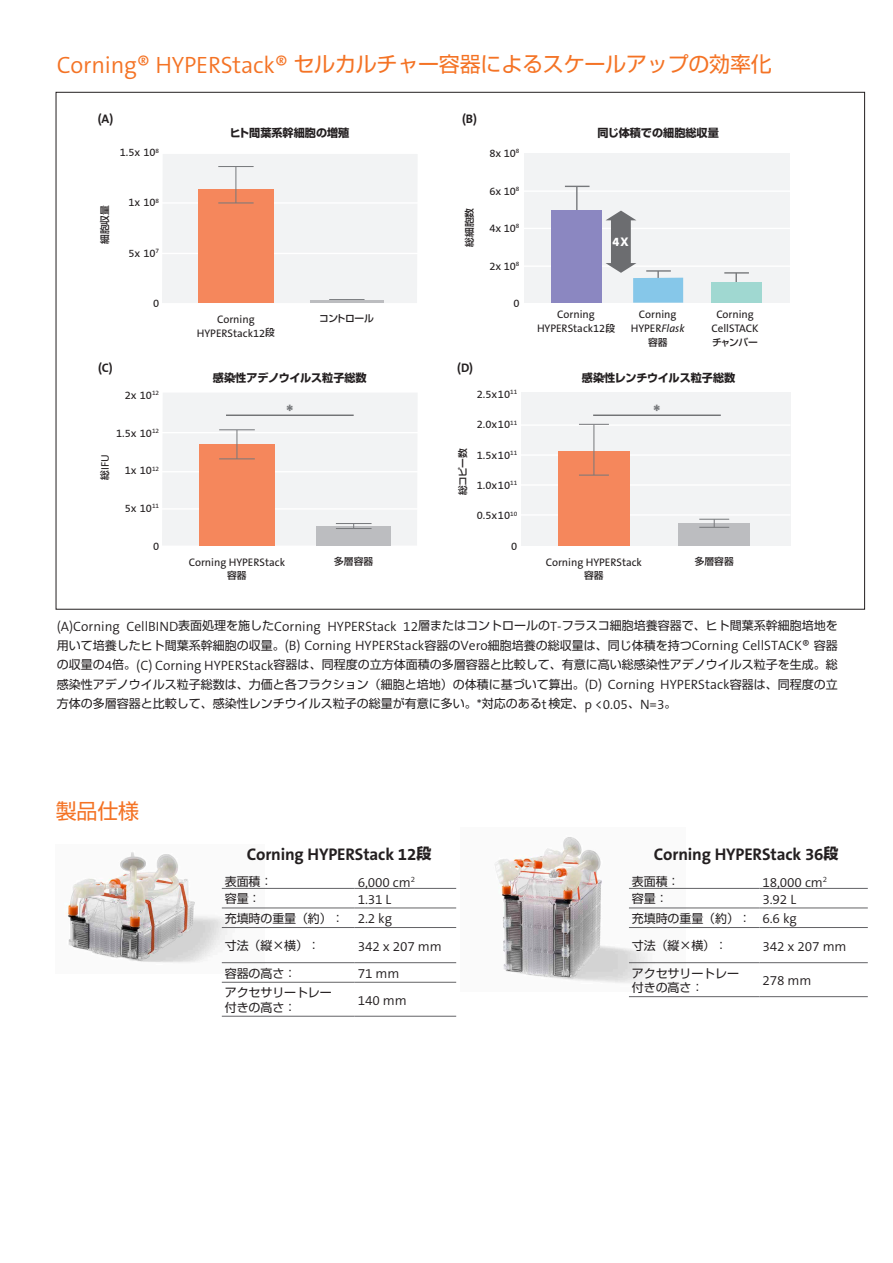
<style>
.page{position:relative;width:893px;height:1263px;background:#fff}
.page>*{position:absolute;margin:0;border:0;box-sizing:border-box;transform-origin:0 0}
.t1{font:21px "Shin Go Pro";letter-spacing:-.01em;color:#f47325}
.t2{font:700 19.5px "Corning Sans";color:#76787b}
.t3{font:700 16.95px "The Sans B W7";letter-spacing:-.01em;color:#231f20}
.t4{font:300 13.5px "The Sans B W4";letter-spacing:-.01em;color:#231f20}
.t5{font:800 12.6px "The Sans B W8";color:#fff}
.t6{font:700 12.45px "Corning Sans";color:#231f20}
.t7{font:12px/19.5px "Shin Go Pro";letter-spacing:-.01em;color:#231f20}
.t8{font:11.1px "Corning Sans";color:#231f20}
.t9{font:700 11.1px "Shin Go Pro";color:#231f20}
.t10{font:10.95px/14px "The Sans B W5 Plain";color:#231f20;text-align:center}
.t11{font:500 9.75px "Shin Go Pro";color:#231f20}
.s1{font-family:"The Sans B W4";font-weight:300;font-size:23.7px}
.s2{font-family:"Shin Go Pro";font-weight:500;font-size:9.75px}
.s3{font-style:italic}
.s4{font-family:"The Sans B W4";font-weight:300;font-size:13.5px}
.s5{font-family:"Shin Go Pro";font-size:15px}
</style>
<div class="page">
<div style="left:162px;top:154px;width:255px;height:149px;background:#f2f3f4"></div>
<div style="left:198px;top:190px;width:75px;height:113px;background:#f5875c"></div>
<hr style="left:310px;top:300px;width:74px;height:3px;background:#bcbdc0">
<div style="left:524px;top:153px;width:266px;height:150px;background:#f2f3f4"></div>
<hr style="left:523px;top:190px;width:270px;height:2px;background:#fff">
<hr style="left:523px;top:228px;width:270px;height:1px;background:#fff">
<hr style="left:523px;top:265px;width:270px;height:2px;background:#fff">
<hr style="left:218px;top:166px;width:36px;height:1px;background:#76787b">
<hr style="left:218px;top:203px;width:36px;height:1px;background:#76787b">
<hr style="left:236px;top:167px;width:1px;height:36px;background:#76787b">
<hr style="left:576px;top:186px;width:1px;height:38px;background:#76787b">
<svg style="left:565px;top:186px;width:24px;height:1px"></svg>
<div style="left:552px;top:211px;width:50px;height:92px;background:#8b87c1"></div>
<svg style="left:657px;top:272px;width:2px;height:6px"></svg>
<hr style="left:646px;top:270px;width:25px;height:2px;background:#76787b">
<div style="left:633px;top:278px;width:50px;height:25px;background:#86c7e9"></div>
<svg style="left:735px;top:274px;width:2px;height:8px"></svg>
<hr style="left:724px;top:272px;width:25px;height:2px;background:#76787b">
<div style="left:711px;top:282px;width:50px;height:21px;background:#a0d8d1"></div>
<div style="left:521px;top:393px;width:270px;height:153px;background:#f2f3f4"></div>
<hr style="left:518px;top:424px;width:272px;height:2px;background:#fff">
<hr style="left:518px;top:454px;width:272px;height:2px;background:#fff">
<hr style="left:518px;top:484px;width:272px;height:2px;background:#fff">
<hr style="left:518px;top:514px;width:272px;height:2px;background:#fff">
<div style="left:678px;top:523px;width:72px;height:22px;background:#bcbdc0"></div>
<hr style="left:699px;top:519px;width:30px;height:1px;background:#76787b">
<hr style="left:699px;top:527px;width:30px;height:1px;background:#76787b">
<div style="left:558px;top:451px;width:72px;height:94px;background:#f5875c"></div>
<hr style="left:579px;top:424px;width:30px;height:1px;background:#76787b">
<hr style="left:594px;top:425px;width:1px;height:50px;background:#76787b">
<hr style="left:579px;top:475px;width:30px;height:1px;background:#76787b">
<svg style="left:606px;top:211px;width:30px;height:62px"></svg>
<svg style="left:162px;top:393px;width:255px;height:153px"></svg>
<hr style="left:226px;top:415px;width:128px;height:1px;background:#6c6d70">
<hr style="left:593px;top:415px;width:128px;height:1px;background:#6c6d70">
<img style="left:65px;top:852px;width:200px;height:112px">
<img style="left:494px;top:837px;width:191px;height:146px">
<hr style="left:222px;top:908px;width:133px;height:1px;background:#636366">
<hr style="left:355px;top:908px;width:101px;height:1px;background:#636366">
<hr style="left:222px;top:962px;width:133px;height:1px;background:#636366">
<hr style="left:355px;top:962px;width:101px;height:1px;background:#636366">
<hr style="left:222px;top:982px;width:133px;height:1px;background:#636366">
<hr style="left:355px;top:982px;width:101px;height:1px;background:#636366">
<hr style="left:222px;top:888px;width:133px;height:1px;background:#636366">
<hr style="left:355px;top:888px;width:101px;height:1px;background:#636366">
<hr style="left:222px;top:927px;width:133px;height:1px;background:#636366">
<hr style="left:355px;top:927px;width:101px;height:1px;background:#636366">
<hr style="left:222px;top:1016px;width:133px;height:1px;background:#636366">
<hr style="left:355px;top:1016px;width:101px;height:1px;background:#636366">
<hr style="left:629px;top:908px;width:130px;height:1px;background:#636366">
<hr style="left:759px;top:908px;width:109px;height:1px;background:#636366">
<hr style="left:629px;top:962px;width:130px;height:1px;background:#636366">
<hr style="left:759px;top:962px;width:109px;height:1px;background:#636366">
<hr style="left:629px;top:996px;width:130px;height:1px;background:#636366">
<hr style="left:759px;top:996px;width:109px;height:1px;background:#636366">
<hr style="left:629px;top:888px;width:130px;height:1px;background:#636366">
<hr style="left:759px;top:888px;width:109px;height:1px;background:#636366">
<hr style="left:629px;top:927px;width:130px;height:1px;background:#636366">
<hr style="left:759px;top:927px;width:109px;height:1px;background:#636366">
<h1 class="t1" style="left:57px;top:47px;width:717px"><span class="s1">Corning® HYPERStack®</span> セルカルチャー容器によるスケールアップの効率化</h1>
<p class="t6" style="left:98px;top:112px;width:17px">(A)</p>
<p class="t6" style="left:462px;top:112px;width:16px">(B)</p>
<p class="t9" style="left:230px;top:124px;width:121px">ヒト間葉系幹細胞の増殖</p>
<p class="t8" style="left:120px;top:146px;width:41px">1.5x 10<sup>8</sup></p>
<p class="t11" style="left:97px;top:244px;width:40px;rotate:-90deg">細胞収量</p>
<p class="t8" style="left:128px;top:196px;width:32px">1x 10<sup>8</sup></p>
<p class="t8" style="left:128px;top:246px;width:32px">5x 10<sup>7</sup></p>
<p class="t8" style="left:153px;top:296px;width:8px">0</p>
<p class="t11" style="left:462px;top:247px;width:40px;rotate:-90deg">総細胞数</p>
<p class="t8" style="left:489px;top:147px;width:32px">8x 10<sup>8</sup></p>
<p class="t8" style="left:489px;top:184px;width:32px">6x 10<sup>8</sup></p>
<p class="t8" style="left:489px;top:222px;width:32px">4x 10<sup>8</sup></p>
<p class="t8" style="left:489px;top:259px;width:32px">2x 10<sup>8</sup></p>
<p class="t8" style="left:513px;top:297px;width:8px">0</p>
<p class="t9" style="left:597px;top:124px;width:123px">同じ体積での細胞総収量</p>
<p class="t5" style="left:612px;top:234px;width:18px">4X</p>
<p class="t10" style="left:197px;top:312px;width:80px">Corning<br>HYPERStack12<span class="s2">段</span></p>
<p class="t11" style="left:319px;top:311px;width:56px">コントロール</p>
<p class="t10" style="left:537px;top:307px;width:80px">Corning<br>HYPERStack12<span class="s2">段</span></p>
<p class="t10" style="left:631px;top:307px;width:55px">Corning<br>HYPER<span class="s3">Flask</span></p>
<p class="t11" style="left:648px;top:334px;width:21px">容器</p>
<p class="t10" style="left:712px;top:307px;width:48px">Corning<br>CellSTACK</p>
<p class="t11" style="left:712px;top:334px;width:47px">チャンバー</p>
<p class="t6" style="left:98px;top:360px;width:16px">(C)</p>
<p class="t6" style="left:457px;top:360px;width:17px">(D)</p>
<p class="t9" style="left:213px;top:369px;width:155px">感染性アデノウイルス粒子総数</p>
<h2 class="t2" style="left:286px;top:401px;width:9px">*</h2>
<p class="t8" style="left:477px;top:388px;width:42px">2.5x10<sup>11</sup></p>
<p class="t8" style="left:477px;top:418px;width:42px">2.0x10<sup>11</sup></p>
<p class="t8" style="left:477px;top:448px;width:42px">1.5x10<sup>11</sup></p>
<p class="t8" style="left:477px;top:479px;width:42px">1.0x10<sup>11</sup></p>
<p class="t8" style="left:477px;top:509px;width:42px">0.5x10<sup>10</sup></p>
<p class="t8" style="left:511px;top:539px;width:8px">0</p>
<p class="t8" style="left:125px;top:389px;width:36px">2x 10<sup>12</sup></p>
<p class="t8" style="left:116px;top:426px;width:45px">1.5x 10<sup>12</sup></p>
<p class="t8" style="left:125px;top:464px;width:36px">1x 10<sup>12</sup></p>
<p class="t8" style="left:125px;top:502px;width:36px">5x 10<sup>11</sup></p>
<p class="t8" style="left:153px;top:540px;width:8px">0</p>
<p class="t11" style="left:455px;top:495px;width:49px;rotate:-90deg">総コピー数</p>
<p class="t10" style="left:98px;top:480px;width:27px;rotate:-90deg"><span class="s2">総</span>IFU</p>
<p class="t10" style="left:189px;top:555px;width:98px">Corning HYPERStack</p>
<p class="t11" style="left:227px;top:568px;width:21px">容器</p>
<p class="t11" style="left:334px;top:554px;width:40px">多層容器</p>
<p class="t9" style="left:582px;top:369px;width:155px">感染性レンチウイルス粒子総数</p>
<h2 class="t2" style="left:653px;top:401px;width:9px">*</h2>
<p class="t10" style="left:546px;top:555px;width:98px">Corning HYPERStack</p>
<p class="t11" style="left:695px;top:554px;width:40px">多層容器</p>
<p class="t11" style="left:584px;top:568px;width:21px">容器</p>
<p class="t7" style="left:57px;top:614px;width:782px;text-align:justify"><span class="s4">(A)Corning CellBIND</span>表面処理を施した<span class="s4">Corning HYPERStack 12</span>層またはコントロールの<span class="s4">T-</span>フラスコ細胞培養容器で、ヒト間葉系幹細胞培地を用いて培養したヒト間葉系幹細胞の収量。<span class="s4">(B) Corning HYPERStack</span>容器の<span class="s4">Vero</span>細胞培養の総収量は、同じ体積を持つ<span class="s4">Corning CellSTACK®</span> 容器の収量の<span class="s4">4</span>倍。<span class="s4">(C) Corning HYPERStack</span>容器は、同程度の立方体面積の多層容器と比較して、有意に高い総感染性アデノウイルス粒子を生成。総感染性アデノウイルス粒子総数は、力価と各フラクション（細胞と培地）の体積に基づいて算出。<span class="s4">(D) Corning HYPERStack</span>容器は、同程度の立方体の多層容器と比較して、感染性レンチウイルス粒子の総量が有意に多い。<span class="s4">*</span>対応のある<span class="s4">t</span> 検定、<span class="s4">p &lt;0.05</span>、<span class="s4">N=3</span>。</p>
<h1 class="t1" style="left:56px;top:794px;width:85px">製品仕様</h1>
<h3 class="t3" style="left:247px;top:843px;width:186px">Corning HYPERStack 12<span class="s5">段</span></h3>
<p class="t7" style="left:225px;top:870px;width:49px">表面積：</p>
<p class="t4" style="left:358px;top:873px;width:59px">6,000 cm<sup>2</sup></p>
<p class="t7" style="left:225px;top:888px;width:37px">容量：</p>
<p class="t4" style="left:358px;top:890px;width:35px">1.31 L</p>
<p class="t7" style="left:225px;top:907px;width:169px">充填時の重量（約）： <span class="s4">2.2 kg</span></p>
<p class="t7" style="left:225px;top:935px;width:97px">寸法（縦×横）：</p>
<p class="t4" style="left:358px;top:937px;width:86px">342 x 207 mm</p>
<p class="t7" style="left:225px;top:962px;width:73px">容器の高さ：</p>
<p class="t4" style="left:358px;top:965px;width:43px">71 mm</p>
<p class="t7" style="left:225px;top:984px;width:109px;line-height:14.4px">アクセサリートレー付きの高さ：</p>
<p class="t4" style="left:358px;top:992px;width:50px">140 mm</p>
<h3 class="t3" style="left:654px;top:843px;width:186px">Corning HYPERStack 36<span class="s5">段</span></h3>
<p class="t7" style="left:632px;top:870px;width:49px">表面積：</p>
<p class="t4" style="left:762px;top:873px;width:66px">18,000 cm<sup>2</sup></p>
<p class="t7" style="left:632px;top:888px;width:37px">容量：</p>
<p class="t4" style="left:762px;top:890px;width:35px">3.92 L</p>
<p class="t7" style="left:632px;top:907px;width:166px">充填時の重量（約）： <span class="s4">6.6 kg</span></p>
<p class="t7" style="left:632px;top:935px;width:97px">寸法（縦×横）：</p>
<p class="t4" style="left:762px;top:937px;width:86px">342 x 207 mm</p>
<p class="t7" style="left:632px;top:964px;width:109px;line-height:14.4px">アクセサリートレー付きの高さ：</p>
<p class="t4" style="left:762px;top:972px;width:50px">278 mm</p>
</div>
